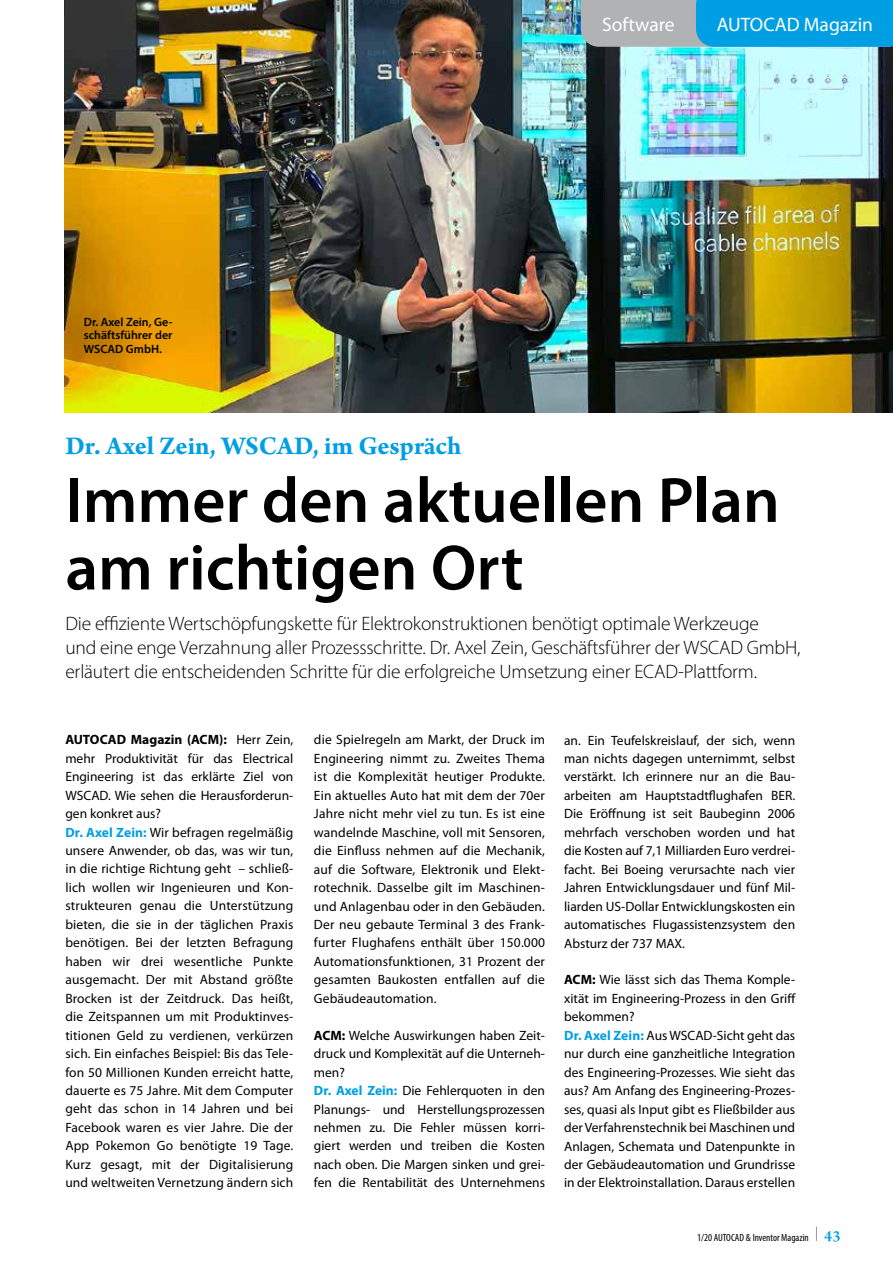
<style>
.page{position:relative;width:893px;height:1263px;background:#fff}
.page>*{position:absolute;margin:0;border:0;box-sizing:border-box;transform-origin:0 0}
.t1{font:600 64.5px/67.5px "Myriad Pro";color:#000}
.t2{font:700 27px "Arno Pro";color:#009ee3}
.t3{font:300 19.5px/24px "Myriad Pro";letter-spacing:-.01em;color:#000}
.t4{font:19.5px "Myriad Pro";color:#fff}
.t5{font:13.5px/18.5px "Myriad Pro";color:#000}
.t6{font:600 12px/13.5px "Myriad Pro";color:#000;text-align:justify}
.t7{font:condensed 10.5px "Myriad Pro";color:#000}
.s1{font-weight:700}
.s2{font-weight:700;color:#009ee3}
.s3{font-family:"Arno Pro";font-weight:600;font-stretch:normal;font-size:16.5px;color:#009ee3}
</style>
<div class="page">
<img style="left:65px;top:0;width:828px;height:412px">
<svg style="left:581px;top:0;width:312px;height:47px;background:#42a5d0"></svg>
<svg style="left:816px;top:1227px;width:1px;height:14px"></svg>
<p class="t6" style="left:84px;top:315px;width:90px">Dr. Axel Zein, Ge&shy;schäftsführer der WSCAD GmbH.</p>
<h3 class="t4" style="left:602px;top:12px;width:74px">Software</h3>
<h3 class="t4" style="left:717px;top:12px;width:158px">AUTOCAD Magazin</h3>
<h2 class="t2" style="left:65px;top:431px;width:398px">Dr. Axel Zein, WSCAD, im Gespräch</h2>
<h1 class="t1" style="left:65px;top:465px;width:716px">Immer den aktuellen Plan am richtigen Ort</h1>
<p class="t3" style="left:65px;top:612px;width:737px">Die effiziente Wertschöpfungskette für Elektrokonstruktionen benötigt optimale Werkzeuge<br>und eine enge Verzahnung aller Prozessschritte. Dr. Axel Zein, Geschäftsführer der WSCAD GmbH, erläutert die entscheidenden Schritte für die erfolgreiche Umsetzung einer ECAD-Plattform.</p>
<p class="t5" style="left:65px;top:730px;width:229px"><span class="s1">AUTOCAD Magazin (ACM):</span> Herr Zein, mehr Produktivität für das Electrical Engineering ist das erklärte Ziel von WSCAD. Wie sehen die Herausforderun&shy;gen konkret aus?<br><span class="s2">Dr. Axel Zein:</span> Wir befragen regelmäßig unsere Anwender, ob das, was wir tun, in die richtige Richtung geht – schließ&shy;lich wollen wir Ingenieuren und Kon&shy;strukteuren genau die Unterstützung bieten, die sie in der täglichen Praxis benötigen. Bei der letzten Befragung haben wir drei wesentliche Punkte ausgemacht. Der mit Abstand größte Brocken ist der Zeitdruck. Das heißt, die Zeitspannen um mit Produktinves&shy;titionen Geld zu verdienen, verkürzen sich. Ein einfaches Beispiel: Bis das Tele&shy;fon 50 Millionen Kunden erreicht hatte, dauerte es 75 Jahre. Mit dem Computer geht das schon in 14 Jahren und bei Facebook waren es vier Jahre. Die der App Pokemon Go benötigte 19 Tage.<br>Kurz gesagt, mit der Digitalisierung und weltweiten Vernetzung ändern sich</p>
<p class="t5" style="left:314px;top:730px;width:233px;text-align:justify">die Spielregeln am Markt, der Druck im Engineering nimmt zu. Zweites Thema ist die Komplexität heutiger Produkte.<br>Ein aktuelles Auto hat mit dem der 70er Jahre nicht mehr viel zu tun. Es ist eine wandelnde Maschine, voll mit Sensoren, die Einfluss nehmen auf die Mechanik, auf die Software, Elektronik und Elekt&shy;rotechnik. Dasselbe gilt im Maschinen&shy;und Anlagenbau oder in den Gebäuden.<br>Der neu gebaute Terminal 3 des Frank&shy;furter Flughafens enthält über 150.000<br>Automationsfunktionen, 31 Prozent der gesamten Baukosten entfallen auf die Gebäudeautomation.</p>
<p class="t5" style="left:314px;top:1026px;width:233px"><span class="s1">ACM:</span> Welche Auswirkungen haben Zeit&shy;druck und Komplexität auf die Unterneh&shy;men?<br><span class="s2">Dr. Axel Zein:</span> Die Fehlerquoten in den Planungs- und Herstellungsprozessen nehmen zu. Die Fehler müssen korri&shy;giert werden und treiben die Kosten nach oben. Die Margen sinken und grei&shy;fen die Rentabilität des Unternehmens</p>
<p class="t5" style="left:564px;top:730px;width:233px;text-align:justify">an. Ein Teufelskreislauf, der sich, wenn man nichts dagegen unternimmt, selbst verstärkt. Ich erinnere nur an die Bau&shy;arbeiten am Hauptstadtflughafen BER.<br>Die Eröffnung ist seit Baubeginn 2006 mehrfach verschoben worden und hat die Kosten auf 7,1 Milliarden Euro verdrei&shy;facht. Bei Boeing verursachte nach vier Jahren Entwicklungsdauer und fünf Mil&shy;liarden US-Dollar Entwicklungskosten ein automatisches Flugassistenzsystem den Absturz der 737 MAX.</p>
<p class="t5" style="left:564px;top:970px;width:233px"><span class="s1">ACM:</span> Wie lässt sich das Thema Komple&shy;xität im Engineering-Prozess in den Griff bekommen?<br><span class="s2">Dr. Axel Zein:</span> Aus WSCAD-Sicht geht das nur durch eine ganzheitliche Integration des Engineering-Prozesses. Wie sieht das aus? Am Anfang des Engineering-Prozes&shy;ses, quasi als Input gibt es Fließbilder aus der Verfahrenstechnik bei Maschinen und Anlagen, Schemata und Datenpunkte in der Gebäudeautomation und Grundrisse in der Elektroinstallation. Daraus erstellen</p>
<p class="t7" style="left:697px;top:1231px;width:145px">1/20 AUTOCAD &amp; Inventor Magazin <span class="s3">43</span></p>
</div>
